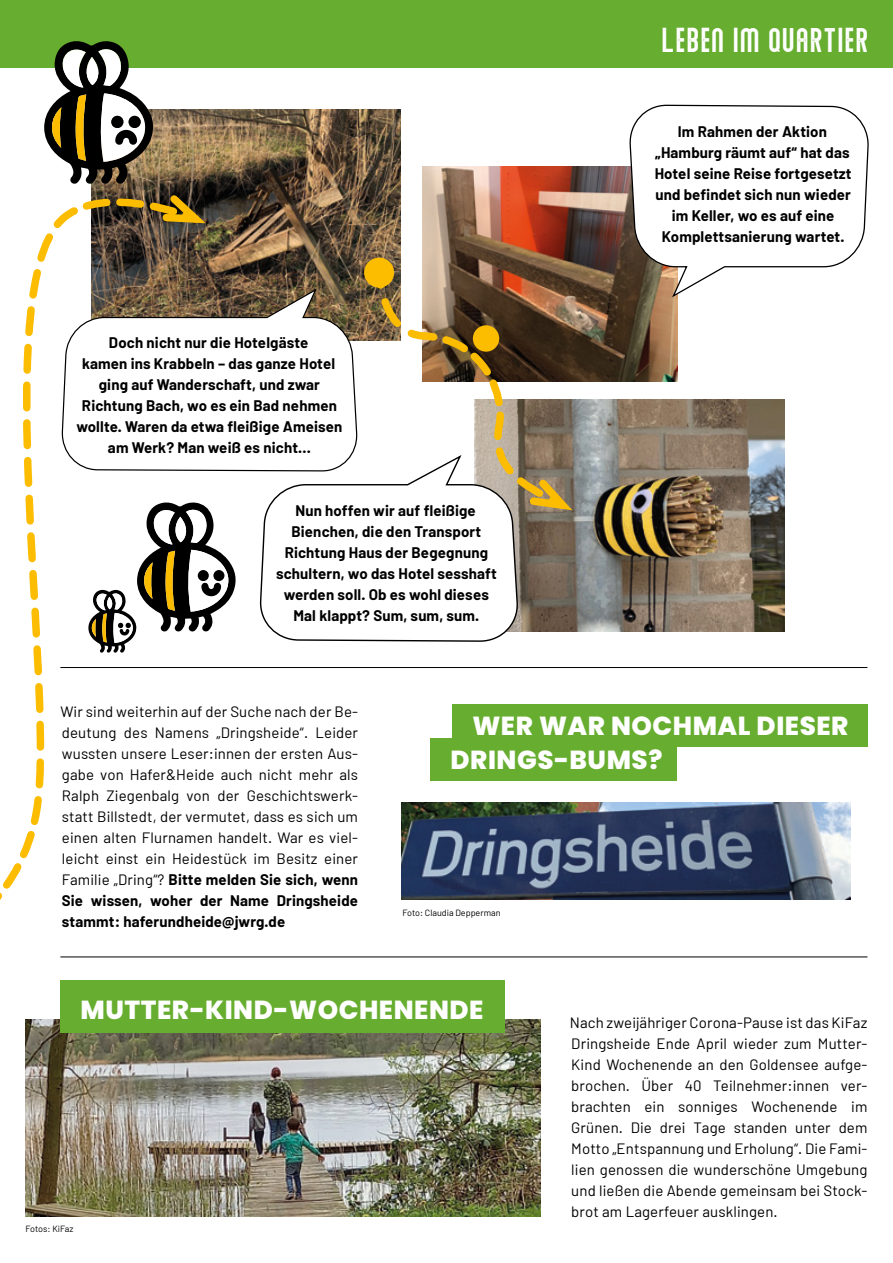
<style>
.page{position:relative;width:893px;height:1263px;background:#fff}
.page>*{position:absolute;margin:0;border:0;box-sizing:border-box;transform-origin:0 0}
.t1{font:34.5px "Abraham Stamp Stamp";letter-spacing:.03em;color:#fff}
.t2{font:800 26.1px/33.6px "Poppins";letter-spacing:.02em;color:#fff}
.t3{font:15px/21px "Barlow";letter-spacing:.01em;color:#000;text-align:justify}
.t4{font:700 15px/21px "Barlow";letter-spacing:.01em;color:#000;text-align:center}
.t5{font:9px "Barlow";color:#000}
.s1{font-weight:700}
</style>
<div class="page">
<div style="left:0;top:0;width:893px;height:68px;background:#67ae30"></div>
<img style="left:238px;top:110px;width:163px;height:231px">
<img style="left:423px;top:167px;width:254px;height:215px">
<img style="left:519px;top:399px;width:265px;height:232px">
<svg style="left:0;top:796px;width:203px;height:162px"></svg>
<svg style="left:372px;top:265px;width:201px;height:188px"></svg>
<div style="left:364px;top:258px;width:30px;height:30px;background:#fcbc00;border-radius:50%"></div>
<svg style="left:490px;top:442px;width:92px;height:73px;background:#968259"></svg>
<svg style="left:23px;top:41px;width:215px;height:748px"></svg>
<div style="left:473px;top:325px;width:26px;height:27px;background:#fcbc00;border-radius:50%"></div>
<hr style="left:60px;top:667px;width:807px;height:1px;background:#000">
<hr style="left:60px;top:956px;width:807px;height:1px;background:#000">
<img style="left:402px;top:802px;width:449px;height:98px">
<div style="left:430px;top:738px;width:247px;height:43px;background:#67ae30"></div>
<div style="left:451px;top:704px;width:416px;height:43px;background:#67ae30"></div>
<img style="left:26px;top:1019px;width:514px;height:198px">
<div style="left:60px;top:981px;width:445px;height:52px;background:#67ae30"></div>
<svg style="left:259px;top:453px;width:260px;height:189px"></svg>
<svg style="left:629px;top:104px;width:240px;height:195px"></svg>
<svg style="left:60px;top:287px;width:298px;height:185px"></svg>
<h1 class="t1" style="left:663px;top:22px;width:208px">LEBEN IM QUARTIER</h1>
<p class="t4" style="left:76px;top:332px;width:268px">Doch nicht nur die Hotelgäste<br>kamen ins Krabbeln – das ganze Hotel ging auf Wanderschaft, und zwar<br>Richtung Bach, wo es ein Bad nehmen wollte. Waren da etwa fleißige Ameisen am Werk? Man weiß es nicht…</p>
<p class="t4" style="left:276px;top:500px;width:222px">Nun hoffen wir auf fleißige<br>Bienchen, die den Transport<br>Richtung Haus der Begegnung schultern, wo das Hotel sesshaft werden soll. Ob es wohl dieses<br>Mal klappt? Sum, sum, sum.</p>
<p class="t4" style="left:655px;top:121px;width:198px">Im Rahmen der Aktion „Hamburg räumt auf“ hat das<br>Hotel seine Reise fortgesetzt und befindet sich nun wieder im Keller, wo es auf eine<br>Komplettsanierung wartet.</p>
<p class="t3" style="left:60px;top:701px;width:299px">Wir sind weiterhin auf der Suche nach der Be&shy;deutung des Namens „Dringsheide“. Leider wussten unsere Leser:innen der ersten Aus&shy;gabe von Hafer&amp;Heide auch nicht mehr als Ralph Ziegenbalg von der Geschichtswerk&shy;statt Billstedt, der vermutet, dass es sich um einen alten Flurnamen handelt. War es viel&shy;leicht einst ein Heidestück im Besitz einer Familie „Dring“? <span class="s1">Bitte melden Sie sich, wenn Sie wissen, woher der Name Dringsheide stammt: haferundheide@jwrg.de</span></p>
<h2 class="t2" style="left:451px;top:709px;width:399px;text-indent:22px">WER WAR NOCHMAL DIESER<br>DRINGS-BUMS?</h2>
<p class="t5" style="left:402px;top:907px;width:100px">Foto: Claudia Depperman</p>
<h2 class="t2" style="left:81px;top:993px;width:404px">MUTTER-KIND-WOCHENENDE</h2>
<p class="t5" style="left:26px;top:1223px;width:49px">Fotos: KiFaz</p>
<p class="t3" style="left:570px;top:1011px;width:299px">Nach zweijähriger Corona-Pause ist das KiFaz Dringsheide Ende April wieder zum Mutter-Kind Wochenende an den Goldensee aufge&shy;brochen. Über 40 Teilnehmer:innen ver&shy;brachten ein sonniges Wochenende im Grünen. Die drei Tage standen unter dem Motto „Entspannung und Erholung“. Die Fami&shy;lien genossen die wunderschöne Umgebung und ließen die Abende gemeinsam bei Stock&shy;brot am Lagerfeuer ausklingen.</p>
</div>
